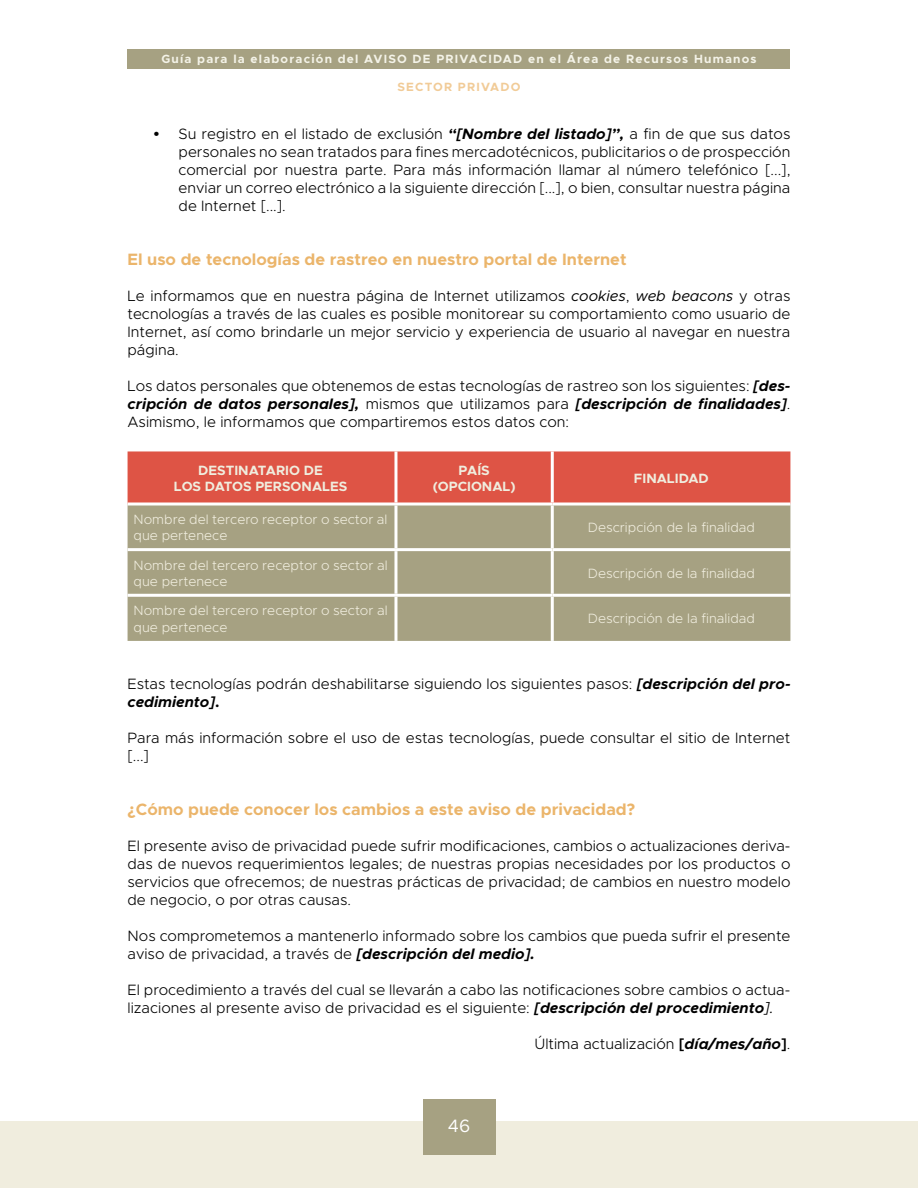
<style>
.page{position:relative;width:918px;height:1188px;background:#fff}
.page>*{position:absolute;margin:0;border:0;box-sizing:border-box;transform-origin:0 0}
.t1{font:18px "Metropolis";color:#fff}
.t2{font:700 16.5px "Metropolis";color:#ebb56b}
.t3{font:300 15px/18px "Metropolis";color:#000;text-align:justify}
.t4{font:300 13.5px/16.5px "Metropolis";color:#f0edde}
.t5{font:700 13.5px/16.5px "Metropolis";color:#f0edde;text-align:center}
.t6{font:700 12px "Metropolis";letter-spacing:.1em;color:#f4f3e8}
.t7{font:700 12px "Metropolis";letter-spacing:.1em;color:#f1cb97}
.s1{font-family:"Arial";font-weight:700;font-style:italic}
.s2{font-weight:700;font-style:italic}
.s3{font-weight:400;font-style:italic}
.s4{font-weight:700}
</style>
<div class="page">
<div style="left:0;top:1121px;width:918px;height:67px;background:#f0edde"></div>
<div style="left:423px;top:1099px;width:72px;height:56px;background:#a6a182"></div>
<div style="left:128px;top:49px;width:662px;height:20px;background:#a6a182"></div>
<div style="left:128px;top:451px;width:662px;height:51px;background:#de5445"></div>
<div style="left:128px;top:506px;width:662px;height:135px;background:#a6a182"></div>
<hr style="left:394px;top:451px;width:3px;height:51px;background:#fff">
<hr style="left:551px;top:451px;width:3px;height:51px;background:#fff">
<svg style="left:128px;top:502px;width:268px;height:4px"></svg>
<svg style="left:396px;top:502px;width:156px;height:4px"></svg>
<hr style="left:394px;top:506px;width:3px;height:42px;background:#fff">
<svg style="left:552px;top:502px;width:238px;height:4px"></svg>
<hr style="left:551px;top:506px;width:3px;height:42px;background:#fff">
<hr style="left:128px;top:548px;width:268px;height:3px;background:#fff">
<hr style="left:396px;top:548px;width:156px;height:3px;background:#fff">
<hr style="left:394px;top:551px;width:3px;height:43px;background:#fff">
<hr style="left:552px;top:548px;width:238px;height:3px;background:#fff">
<hr style="left:551px;top:551px;width:3px;height:43px;background:#fff">
<hr style="left:128px;top:594px;width:268px;height:3px;background:#fff">
<hr style="left:396px;top:594px;width:156px;height:3px;background:#fff">
<hr style="left:394px;top:597px;width:3px;height:44px;background:#fff">
<hr style="left:552px;top:594px;width:238px;height:3px;background:#fff">
<hr style="left:551px;top:597px;width:3px;height:44px;background:#fff">
<p class="t6" style="left:161px;top:51px;width:597px">Guía para la elaboración del AVISO DE PRIVACIDAD en el Área de Recursos Humanos</p>
<p class="t7" style="left:397px;top:80px;width:125px">SECTOR PRIVADO</p>
<p class="t3" style="left:179px;top:125px;width:613px;text-indent:-26px"><span class="s1">•</span> Su registro en el listado de exclusión <span class="s2">“[Nombre del listado]”,</span> a fin de que sus datos personales no sean tratados para fines mercadotécnicos, publicitarios o de prospección comercial por nuestra parte. Para más información llamar al número telefónico [...], enviar un correo electrónico a la siguiente dirección [...], o bien, consultar nuestra página de Internet [...].</p>
<p class="t2" style="left:128px;top:249px;width:501px">El uso de tecnologías de rastreo en nuestro portal de Internet</p>
<p class="t3" style="left:128px;top:287px;width:664px">Le informamos que en nuestra página de Internet utilizamos <span class="s3">cookies</span>, <span class="s3">web beacons</span> y otras tecnologías a través de las cuales es posible monitorear su comportamiento como usuario de Internet, así como brindarle un mejor servicio y experiencia de usuario al navegar en nuestra página.</p>
<p class="t3" style="left:128px;top:377px;width:664px">Los datos personales que obtenemos de estas tecnologías de rastreo son los siguientes: <span class="s2">[des&shy;cripción de datos personales],</span> mismos que utilizamos para <span class="s2">[descripción de finalidades]</span>.<br>Asimismo, le informamos que compartiremos estos datos con:</p>
<p class="t5" style="left:174px;top:462px;width:175px">DESTINATARIO DE<br>LOS DATOS PERSONALES</p>
<p class="t5" style="left:433px;top:462px;width:84px">PAÍS (OPCIONAL)</p>
<p class="t5" style="left:634px;top:470px;width:76px">FINALIDAD</p>
<p class="t4" style="left:134px;top:511px;width:255px">Nombre del tercero receptor o sector al que pertenece</p>
<p class="t4" style="left:588px;top:519px;width:169px">Descripción de la finalidad</p>
<p class="t4" style="left:134px;top:557px;width:255px">Nombre del tercero receptor o sector al que pertenece</p>
<p class="t4" style="left:588px;top:565px;width:169px">Descripción de la finalidad</p>
<p class="t4" style="left:134px;top:602px;width:255px">Nombre del tercero receptor o sector al que pertenece</p>
<p class="t4" style="left:588px;top:611px;width:169px">Descripción de la finalidad</p>
<p class="t3" style="left:128px;top:675px;width:664px">Estas tecnologías podrán deshabilitarse siguiendo los siguientes pasos: <span class="s2">[descripción del pro&shy;cedimiento]</span><span class="s4">.</span></p>
<p class="t3" style="left:128px;top:729px;width:664px">Para más información sobre el uso de estas tecnologías, puede consultar el sitio de Internet [...]</p>
<p class="t2" style="left:128px;top:799px;width:509px">¿Cómo puede conocer los cambios a este aviso de privacidad?</p>
<p class="t3" style="left:128px;top:837px;width:664px">El presente aviso de privacidad puede sufrir modificaciones, cambios o actualizaciones deriva&shy;das de nuevos requerimientos legales; de nuestras propias necesidades por los productos o servicios que ofrecemos; de nuestras prácticas de privacidad; de cambios en nuestro modelo de negocio, o por otras causas.</p>
<p class="t3" style="left:128px;top:927px;width:664px">Nos comprometemos a mantenerlo informado sobre los cambios que pueda sufrir el presente aviso de privacidad, a través de <span class="s2">[descripción del medio].</span></p>
<p class="t3" style="left:128px;top:981px;width:664px">El procedimiento a través del cual se llevarán a cabo las notificaciones sobre cambios o actua&shy;lizaciones al presente aviso de privacidad es el siguiente: <span class="s2">[descripción del procedimiento</span><span class="s3">].</span></p>
<p class="t3" style="left:534px;top:1035px;width:258px">Última actualización <span class="s4">[</span><span class="s2">día/mes/año</span><span class="s4">]</span>.</p>
<p class="t1" style="left:448px;top:1114px;width:24px">46</p>
</div>
